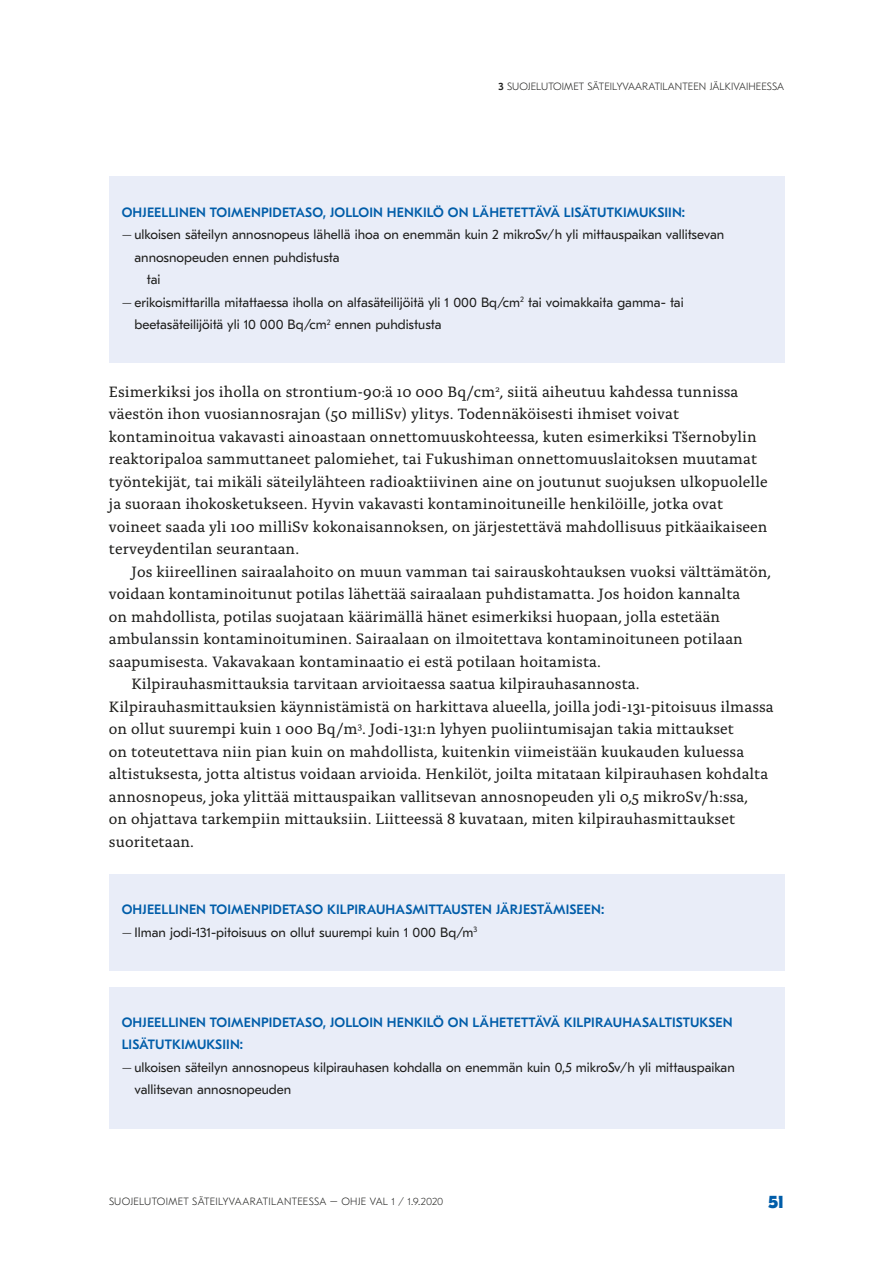
<style>
.page{position:relative;width:893px;height:1263px;background:#fff}
.page>*{position:absolute;margin:0;border:0;box-sizing:border-box;transform-origin:0 0}
.t1{font:800 18px "GT Eesti Display";color:#005da9}
.P_1{font:15.75px/22.5px "Alda OT";letter-spacing:.005em;color:#1d1d1b}
.väriboksin_tekstit_l{font:13.5px/22.5px "GT Eesti Text";color:#1d1d1b}
.väriboksin_sisältöot{font:500 13.5px/22.5px "GT Eesti Text";letter-spacing:.01em;color:#005da9}
.t2{font:100 10.5px "GT Eesti Text";letter-spacing:.01em;color:#1d1d1b}
.s1{font-weight:500}
.s2{font-weight:100}
</style>
<div class="page">
<div style="left:109px;top:177px;width:675px;height:56px;background:#e9edf8"></div>
<div style="left:109px;top:216px;width:675px;height:101px;background:#e9edf8"></div>
<div style="left:109px;top:284px;width:675px;height:78px;background:#e9edf8"></div>
<div style="left:109px;top:874px;width:675px;height:56px;background:#e9edf8"></div>
<div style="left:109px;top:914px;width:675px;height:56px;background:#e9edf8"></div>
<div style="left:109px;top:987px;width:675px;height:78px;background:#e9edf8"></div>
<div style="left:109px;top:1049px;width:675px;height:79px;background:#e9edf8"></div>
<p class="t2" style="left:498px;top:80px;width:287px"><span class="s1">3</span> SUOJELUTOIMET SÄTEILYVAARATILANTEEN JÄLKIVAIHEESSA</p>
<p class="väriboksin_sisältöot" style="left:122px;top:201px;width:565px">OHJEELLINEN TOIMENPIDETASO, JOLLOIN HENKILÖ ON LÄHETETTÄVÄ LISÄTUTKIMUKSIIN:</p>
<p class="väriboksin_tekstit_l" style="left:122px;top:224px;width:604px"><span class="s2">–</span> ulkoisen säteilyn annosnopeus lähellä ihoa on enemmän kuin 2 mikroSv/h yli mittauspaikan vallitsevan</p>
<p class="väriboksin_tekstit_l" style="left:134px;top:246px;width:207px">annosnopeuden ennen puhdistusta</p>
<p class="väriboksin_tekstit_l" style="left:147px;top:269px;width:15px">tai</p>
<p class="väriboksin_tekstit_l" style="left:134px;top:291px;width:551px;text-indent:-13px"><span class="s2">–</span> erikoismittarilla mitattaessa iholla on alfasäteilijöitä yli 1 000 Bq/cm<sup>2</sup> tai voimakkaita gamma- tai beetasäteilijöitä yli 10 000 Bq/cm<sup>2</sup> ennen puhdistusta</p>
<p class="P_1" style="left:109px;top:382px;width:660px">Esimerkiksi jos iholla on strontium-90:ä 10 000 Bq/cm<sup>2</sup>, siitä aiheutuu kahdessa tunnissa väestön ihon vuosiannosrajan (50 milliSv) ylitys. Todennäköisesti ihmiset voivat kontaminoitua vakavasti ainoastaan onnettomuuskohteessa, kuten esimerkiksi Tšernobylin reaktoripaloa sammuttaneet palomiehet, tai Fukushiman onnettomuuslaitoksen muutamat työntekijät, tai mikäli säteilylähteen radioaktiivinen aine on joutunut suojuksen ulkopuolelle ja suoraan ihokosketukseen. Hyvin vakavasti kontaminoituneille henkilöille, jotka ovat voineet saada yli 100 milliSv kokonaisannoksen, on järjestettävä mahdollisuus pitkäaikaiseen terveydentilan seurantaan.</p>
<p class="P_1" style="left:109px;top:562px;width:664px;text-indent:22px">Jos kiireellinen sairaalahoito on muun vamman tai sairauskohtauksen vuoksi välttämätön, voidaan kontaminoitunut potilas lähettää sairaalaan puhdistamatta. Jos hoidon kannalta<br>on mahdollista, potilas suojataan käärimällä hänet esimerkiksi huopaan, jolla estetään ambulanssin kontaminoituminen. Sairaalaan on ilmoitettava kontaminoituneen potilaan saapumisesta. Vakavakaan kontaminaatio ei estä potilaan hoitamista.</p>
<p class="P_1" style="left:109px;top:674px;width:666px;text-indent:22px">Kilpirauhasmittauksia tarvitaan arvioitaessa saatua kilpirauhasannosta.<br>Kilpirauhasmittauksien käynnistämistä on harkittava alueella, joilla jodi-131-pitoisuus ilmassa on ollut suurempi kuin 1 000 Bq/m<sup>3</sup>. Jodi-131:n lyhyen puoliintumisajan takia mittaukset<br>on toteutettava niin pian kuin on mahdollista, kuitenkin viimeistään kuukauden kuluessa altistuksesta, jotta altistus voidaan arvioida. Henkilöt, joilta mitataan kilpirauhasen kohdalta annosnopeus, joka ylittää mittauspaikan vallitsevan annosnopeuden yli 0,5 mikroSv/h:ssa,<br>on ohjattava tarkempiin mittauksiin. Liitteessä 8 kuvataan, miten kilpirauhasmittaukset suoritetaan.</p>
<p class="väriboksin_sisältöot" style="left:122px;top:899px;width:484px">OHJEELLINEN TOIMENPIDETASO KILPIRAUHASMITTAUSTEN JÄRJESTÄMISEEN:</p>
<p class="väriboksin_tekstit_l" style="left:122px;top:921px;width:357px"><span class="s2">–</span> Ilman jodi-131-pitoisuus on ollut suurempi kuin 1 000 Bq/m<sup>3</sup></p>
<p class="väriboksin_sisältöot" style="left:122px;top:1011px;width:612px">OHJEELLINEN TOIMENPIDETASO, JOLLOIN HENKILÖ ON LÄHETETTÄVÄ KILPIRAUHASALTISTUKSEN<br>LISÄTUTKIMUKSIIN:</p>
<p class="väriboksin_tekstit_l" style="left:134px;top:1056px;width:602px;text-indent:-13px"><span class="s2">–</span> ulkoisen säteilyn annosnopeus kilpirauhasen kohdalla on enemmän kuin 0,5 mikroSv/h yli mittauspaikan vallitsevan annosnopeuden</p>
<p class="t2" style="left:109px;top:1196px;width:336px">SUOJELUTOIMET SÄTEILYVAARATILANTEESSA – OHJE VAL 1 / 1.9.2020</p>
<p class="t1" style="left:768px;top:1192px;width:17px">51</p>
</div>
